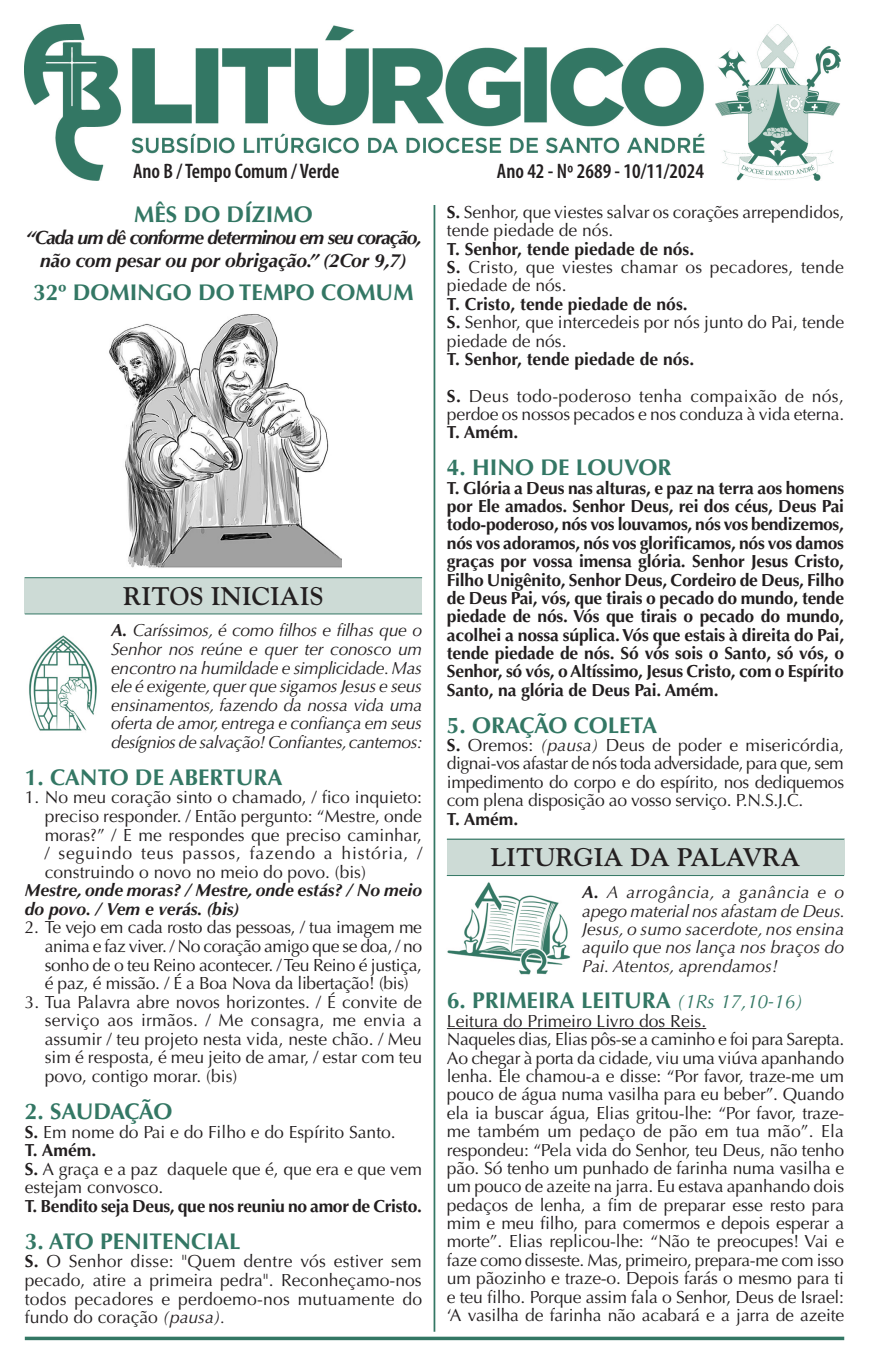
<style>
.page{position:relative;width:869px;height:1365px;background:#fff}
.page>*{position:absolute;margin:0;border:0;box-sizing:border-box;transform-origin:0 0}
.t1{font:700 25.38px "Goudy Std";color:#231f20}
.t2{font:700 22.75px "Optima LT Std";color:#337764}
.t3{font:700 22.75px "Optima LT Std";letter-spacing:-.035em;color:#337764}
.t4{font:600 condensed 21px "Myriad Pro";color:#231f20}
.t5{font:italic 700 19.25px/22.8px "Optima LT Std";letter-spacing:-.05em;color:#231f20;text-align:center}
.t6{font:17.5px/18.4px "Optima LT Std";letter-spacing:-.01em;color:#231f20;text-align:justify}
.t7{font:700 17.5px/18.4px "Optima LT Std";letter-spacing:-.01em;color:#231f20;text-align:justify}
.t8{font:italic 17.5px/18.6px "Optima LT Std";letter-spacing:-.02em;color:#231f20;text-align:justify}
.t9{font:17.5px/18.4px "Optima LT Std";letter-spacing:.01em;color:#231f20}
.t10{font:17.5px/36.8px "Optima LT Std";letter-spacing:.02em;color:#231f20}
.t11{font:italic 700 17.5px/18.6px "Optima LT Std";color:#231f20}
.s1{font-weight:700}
.s2{font-style:italic}
.s3{font-weight:400;font-style:italic;font-size:19.25px}
</style>
<div class="page">
<img style="left:25px;top:25px;width:815px;height:156px">
<hr style="left:25px;top:1336px;width:818px;height:3px;background:#337764">
<hr style="left:433px;top:205px;width:2px;height:1126px;background:#337764">
<hr style="left:446px;top:1028px;width:260px;height:1px;background:#231f20">
<div style="left:25px;top:577px;width:397px;height:36px;background:#cddbd6"></div>
<hr style="left:25px;top:577px;width:397px;height:1px;background:#337764">
<hr style="left:25px;top:613px;width:397px;height:1px;background:#337764">
<img style="left:29px;top:635px;width:68px;height:96px">
<div style="left:446px;top:838px;width:397px;height:37px;background:#cddbd6"></div>
<hr style="left:446px;top:838px;width:397px;height:1px;background:#337764">
<hr style="left:446px;top:875px;width:397px;height:1px;background:#337764">
<img style="left:447px;top:882px;width:123px;height:93px">
<img style="left:109px;top:314px;width:232px;height:254px">
<p class="t4" style="left:133px;top:158px;width:208px">Ano B / Tempo Comum / Verde</p>
<p class="t4" style="left:496px;top:158px;width:208px">Ano 42 - Nº 2689 - 10/11/2024</p>
<h2 class="t2" style="left:134px;top:201px;width:180px">MÊS DO DÍZIMO</h2>
<p class="t5" style="left:26px;top:227px;width:397px">“Cada um dê conforme determinou em seu coração, não com pesar ou por obrigação.” (2Cor 9,7)</p>
<h2 class="t2" style="left:33px;top:279px;width:381px">32º DOMINGO DO TEMPO COMUM</h2>
<h1 class="t1" style="left:123px;top:580px;width:202px">RITOS INICIAIS</h1>
<p class="t8" style="left:111px;top:621px;width:313px"><span class="s1">A.</span> Caríssimos, é como filhos e filhas que o Senhor nos reúne e quer ter conosco um encontro na humildade e simplicidade. Mas ele é exigente, quer que sigamos Jesus e seus ensinamentos, fazendo da nossa vida uma oferta de amor, entrega e confiança em seus desígnios de salvação! Confiantes, cantemos:</p>
<h2 class="t2" style="left:25px;top:763px;width:259px">1. CANTO DE ABERTURA</h2>
<p class="t6" style="left:45px;top:788px;width:379px;text-indent:-20px">1. No meu coração sinto o chamado, / fico inquieto: preciso responder. / Então pergunto: “Mestre, onde moras?” / E me respondes que preciso caminhar, / seguindo teus passos, fazendo a história, / construindo o novo no meio do povo. (bis)</p>
<p class="t11" style="left:25px;top:881px;width:398px">Mestre, onde moras? / Mestre, onde estás? / No meio do povo. / Vem e verás. (bis)</p>
<p class="t6" style="left:45px;top:918px;width:379px;text-indent:-20px">2. Te vejo em cada rosto das pessoas, / tua imagem me anima e faz viver. / No coração amigo que se doa, / no sonho de o teu Reino acontecer. / Teu Reino é justiça, é paz, é missão. / É a Boa Nova da libertação! (bis)</p>
<p class="t6" style="left:45px;top:992px;width:378px;text-indent:-20px">3. Tua Palavra abre novos horizontes. / É convite de serviço aos irmãos. / Me consagra, me envia a assumir / teu projeto nesta vida, neste chão. / Meu sim é resposta, é meu jeito de amar, / estar com teu povo, contigo morar. (bis)</p>
<h2 class="t3" style="left:25px;top:1097px;width:149px">2. SAUDAÇÃO</h2>
<p class="t6" style="left:25px;top:1122px;width:398px;text-align:left"><span class="s1">S.</span> Em nome do Pai e do Filho e do Espírito Santo.<br><span class="s1">T. Amém.<br>S.</span> A graça e a paz daquele que é, que era e que vem estejam convosco.</p>
<p class="t7" style="left:25px;top:1196px;width:398px">T. Bendito seja Deus, que nos reuniu no amor de Cristo.</p>
<h2 class="t2" style="left:25px;top:1227px;width:217px">3. ATO PENITENCIAL</h2>
<p class="t6" style="left:25px;top:1252px;width:398px"><span class="s1">S.</span> O Senhor disse: "Quem dentre vós estiver sem pecado, atire a primeira pedra". Reconheçamo-nos todos pecadores e perdoemo-nos mutuamente do fundo do coração <span class="s2">(pausa).</span></p>
<p class="t6" style="left:446px;top:203px;width:399px"><span class="s1">S.</span> Senhor, que viestes salvar os corações arrependidos, tende piedade de nós.</p>
<p class="t9" style="left:446px;top:240px;width:398px"><span class="s1">T. Senhor, tende piedade de nós.<br>S.</span> Cristo, que viestes chamar os pecadores, tende piedade de nós.</p>
<p class="t6" style="left:446px;top:295px;width:398px;text-align:left"><span class="s1">T. Cristo, tende piedade de nós.<br>S.</span> Senhor, que intercedeis por nós junto do Pai, tende piedade de nós.</p>
<p class="t10" style="left:446px;top:341px;width:398px"><span class="s1">T. Senhor, tende piedade de nós.<br>S.</span> Deus todo-poderoso tenha compaixão de nós,</p>
<p class="t6" style="left:446px;top:405px;width:399px">perdoe os nossos pecados e nos conduza à vida eterna.</p>
<p class="t7" style="left:446px;top:423px;width:73px">T. Amém.</p>
<h2 class="t2" style="left:446px;top:454px;width:226px">4. HINO DE LOUVOR</h2>
<p class="t7" style="left:446px;top:478px;width:398px">T. Glória a Deus nas alturas, e paz na terra aos homens por Ele amados. Senhor Deus, rei dos céus, Deus Pai todo-poderoso, nós vos louvamos, nós vos bendizemos, nós vos adoramos, nós vos glorificamos, nós vos damos graças por vossa imensa glória. Senhor Jesus Cristo, Filho Unigênito, Senhor Deus, Cordeiro de Deus, Filho de Deus Pai, vós, que tirais o pecado do mundo, tende piedade de nós. Vós que tirais o pecado do mundo, acolhei a nossa súplica. Vós que estais à direita do Pai, tende piedade de nós. Só vós sois o Santo, só vós, o Senhor, só vós, o Altíssimo, Jesus Cristo, com o Espírito Santo, na glória de Deus Pai. Amém.</p>
<h2 class="t2" style="left:446px;top:711px;width:212px">5. ORAÇÃO COLETA</h2>
<p class="t6" style="left:446px;top:736px;width:398px"><span class="s1">S.</span> Oremos: <span class="s2">(pausa)</span> Deus de poder e misericórdia, dignai-vos afastar de nós toda adversidade, para que, sem impedimento do corpo e do espírito, nos dediquemos com plena disposição ao vosso serviço. P.N.S.J.C.</p>
<p class="t7" style="left:446px;top:809px;width:73px">T. Amém.</p>
<h1 class="t1" style="left:490px;top:842px;width:311px">LITURGIA DA PALAVRA</h1>
<p class="t8" style="left:582px;top:883px;width:264px"><span class="s1">A.</span> A arrogância, a ganância e o apego material nos afastam de Deus.<br>Jesus, o sumo sacerdote, nos ensina aquilo que nos lança nos braços do Pai. Atentos, aprendamos!</p>
<h2 class="t2" style="left:446px;top:987px;width:357px">6. PRIMEIRA LEITURA <span class="s3">(1Rs 17,10-16)</span></h2>
<p class="t6" style="left:446px;top:1011px;width:399px;text-align:left">Leitura do Primeiro Livro dos Reis.<br>Naqueles dias, Elias pôs-se a caminho e foi para Sarepta.<br>Ao chegar à porta da cidade, viu uma viúva apanhando lenha. Ele chamou-a e disse: “Por favor, traze-me um pouco de água numa vasilha para eu beber”. Quando ela ia buscar água, Elias gritou-lhe: “Por favor, traze&shy;me também um pedaço de pão em tua mão”. Ela respondeu: “Pela vida do Senhor, teu Deus, não tenho pão. Só tenho um punhado de farinha numa vasilha e um pouco de azeite na jarra. Eu estava apanhando dois pedaços de lenha, a fim de preparar esse resto para mim e meu filho, para comermos e depois esperar a morte”. Elias replicou-lhe: “Não te preocupes! Vai e faze como disseste. Mas, primeiro, prepara-me com isso um pãozinho e traze-o. Depois farás o mesmo para ti e teu filho. Porque assim fala o Senhor, Deus de Israel: ‘A vasilha de farinha não acabará e a jarra de azeite</p>
</div>
